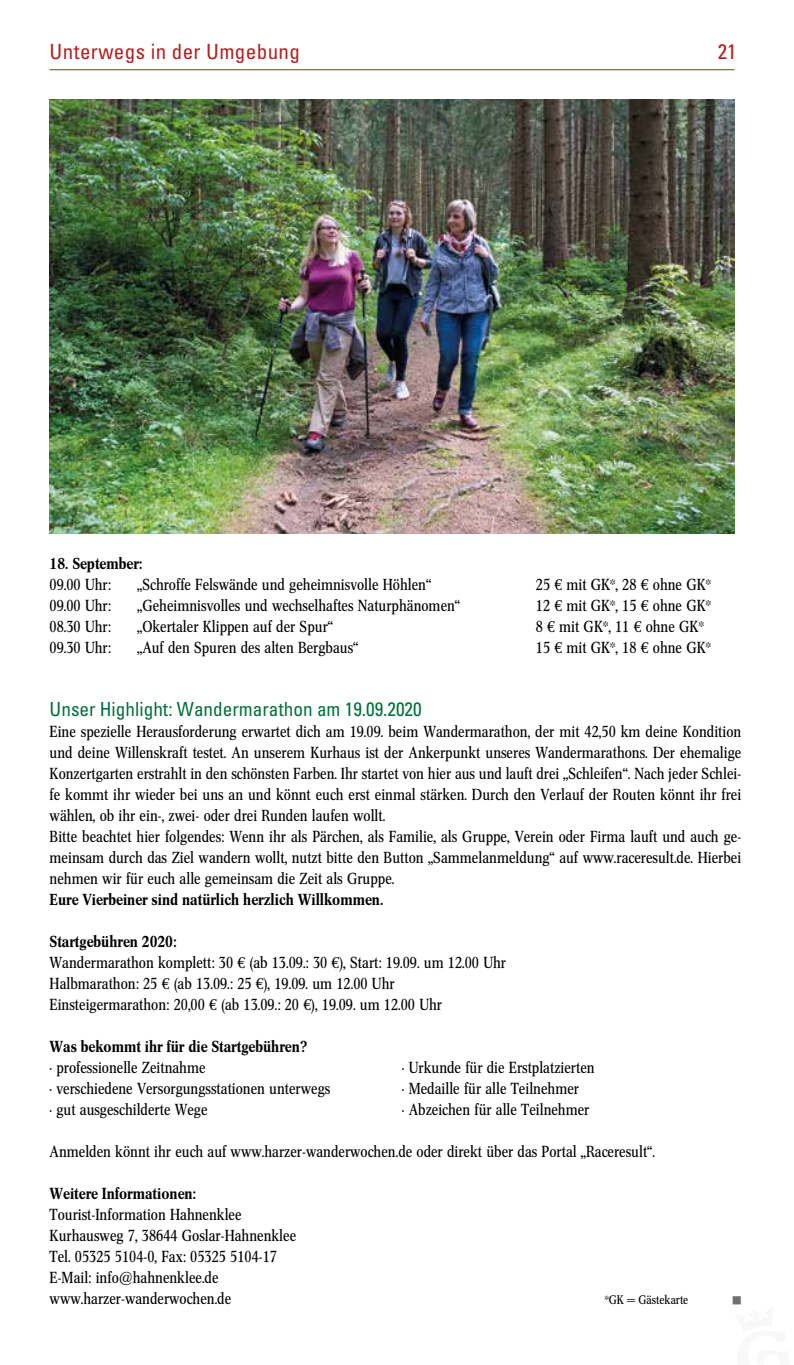
<style>
.page{position:relative;width:794px;height:1365px;background:#fff}
.page>*{position:absolute;margin:0;border:0;box-sizing:border-box;transform-origin:0 0}
.t1{font:condensed 21px "Univers";letter-spacing:.02em;color:#b51f1f}
.t2{font:condensed 19.43px "Univers";color:#00713c}
.t3{font:15.75px/21px "Concorde Nova";color:#000}
.t4{font:500 15.75px "Concorde Nova";color:#000}
.t5{font:12.25px "Concorde Nova";color:#000}
.t6{font:8.92px "Zapf Dingbats IT Cby BT";color:#706f6f}
.s1{font-family:"Euro Serif"}
.s2{font-weight:500}
</style>
<div class="page">
<hr style="left:50px;top:69px;width:684px;height:1px;background:#b51f1f">
<img style="left:50px;top:99px;width:684px;height:434px">
<h1 class="t1" style="left:50px;top:38px;width:252px">Unterwegs in der Umgebung</h1>
<h1 class="t1" style="left:717px;top:38px;width:20px">21</h1>
<p class="t4" style="left:50px;top:554px;width:94px">18. September:</p>
<p class="t3" style="left:50px;top:574px;width:63px">09.00 Uhr:</p>
<p class="t3" style="left:137px;top:574px;width:295px">„Schroffe Felswände und geheimnisvolle Höhlen“</p>
<p class="t3" style="left:536px;top:574px;width:177px">25 <span class="s1">E</span> mit GK*, 28 <span class="s1">E</span> ohne GK*</p>
<p class="t3" style="left:50px;top:595px;width:63px">09.00 Uhr:</p>
<p class="t3" style="left:137px;top:595px;width:324px">„Geheimnisvolles und wechselhaftes Naturphänomen“</p>
<p class="t3" style="left:536px;top:595px;width:177px">12 <span class="s1">E</span> mit GK*, 15 <span class="s1">E</span> ohne GK*</p>
<p class="t3" style="left:50px;top:616px;width:63px">08.30 Uhr:</p>
<p class="t3" style="left:137px;top:616px;width:197px">„Okertaler Klippen auf der Spur“</p>
<p class="t3" style="left:536px;top:616px;width:169px">8 <span class="s1">E</span> mit GK*, 11 <span class="s1">E</span> ohne GK*</p>
<p class="t3" style="left:50px;top:637px;width:63px">09.30 Uhr:</p>
<p class="t3" style="left:137px;top:637px;width:223px">„Auf den Spuren des alten Bergbaus“</p>
<p class="t3" style="left:536px;top:637px;width:177px">15 <span class="s1">E</span> mit GK*, 18 <span class="s1">E</span> ohne GK*</p>
<p class="t2" style="left:50px;top:696px;width:373px">Unser Highlight: Wandermarathon am 19.09.2020</p>
<p class="t3" style="left:50px;top:721px;width:693px">Eine spezielle Herausforderung erwartet dich am 19.09. beim Wandermarathon, der mit 42,50 km deine Kondition und deine Willenskraft testet. An unserem Kurhaus ist der Ankerpunkt unseres Wandermarathons. Der ehemalige Konzertgarten erstrahlt in den schönsten Farben. Ihr startet von hier aus und lauft drei „Schleifen“. Nach jeder Schlei&shy;fe kommt ihr wieder bei uns an und könnt euch erst einmal stärken. Durch den Verlauf der Routen könnt ihr frei wählen, ob ihr ein-, zwei- oder drei Runden laufen wollt.<br>Bitte beachtet hier folgendes: Wenn ihr als Pärchen, als Familie, als Gruppe, Verein oder Firma lauft und auch ge&shy;meinsam durch das Ziel wandern wollt, nutzt bitte den Button „Sammelanmeldung“ auf www.raceresult.de. Hierbei nehmen wir für euch alle gemeinsam die Zeit als Gruppe.</p>
<p class="t4" style="left:50px;top:890px;width:335px">Eure Vierbeiner sind natürlich herzlich Willkommen.</p>
<p class="t3" style="left:50px;top:931px;width:458px"><span class="s2">Startgebühren 2020:<br></span>Wandermarathon komplett: 30 <span class="s1">E</span> (ab 13.09.: 30 <span class="s1">E</span>), Start: 19.09. um 12.00 Uhr Halbmarathon: 25 <span class="s1">E</span> (ab 13.09.: 25 <span class="s1">E</span>), 19.09. um 12.00 Uhr Einsteigermarathon: 20,00 <span class="s1">E</span> (ab 13.09.: 20 <span class="s1">E</span>), 19.09. um 12.00 Uhr</p>
<p class="t4" style="left:50px;top:1037px;width:259px">Was bekommt ihr für die Startgebühren?</p>
<p class="t3" style="left:50px;top:1057px;width:282px">· professionelle Zeitnahme<br>· verschiedene Versorgungsstationen unterwegs · gut ausgeschilderte Wege</p>
<p class="t3" style="left:402px;top:1057px;width:194px">· Urkunde für die Erstplatzierten · Medaille für alle Teilnehmer<br>· Abzeichen für alle Teilnehmer</p>
<p class="t3" style="left:50px;top:1141px;width:607px">Anmelden könnt ihr euch auf www.harzer-wanderwochen.de oder direkt über das Portal „Raceresult“.</p>
<p class="t4" style="left:50px;top:1184px;width:148px">Weitere Informationen:</p>
<p class="t3" style="left:50px;top:1204px;width:248px">Tourist-Information Hahnenklee Kurhausweg 7, 38644 Goslar-Hahnenklee Tel. 05325 5104-0, Fax: 05325 5104-17<br>E-Mail: info@hahnenklee.de www.harzer-wanderwochen.de</p>
<p class="t5" style="left:604px;top:1292px;width:85px">*GK = Gästekarte</p>
<p class="t6" style="left:732px;top:1295px;width:10px">■</p>
</div>
